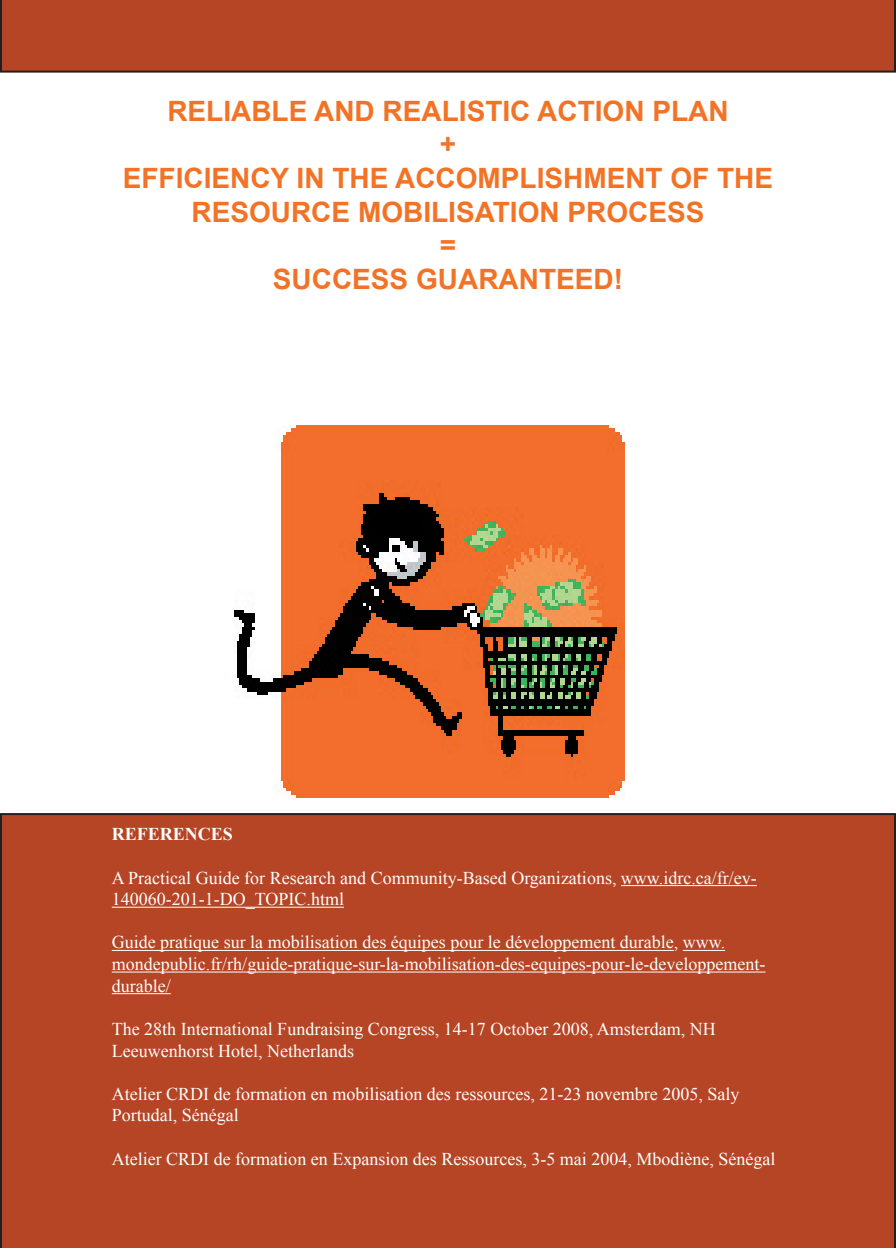
<style>
.page{position:relative;width:896px;height:1248px;background:#fff}
.page>*{position:absolute;margin:0;border:0;box-sizing:border-box;transform-origin:0 0}
.t1{font:700 28px/33.6px "Arial";color:#f37326;text-align:center}
.t2{font:18px/21.6px "Times New Roman";color:#fff}
.t3{font:700 18px "Times New Roman";color:#fff}
</style>
<div class="page">
<img style="left:234px;top:425px;width:390px;height:372px">
<div style="left:0;top:813px;width:896px;height:434px;background:#b64525"></div>
<div style="left:0;top:0;width:896px;height:73px;background:#b64525"></div>
<hr style="left:621px;top:885px;width:136px;height:1px;background:#fff">
<hr style="left:112px;top:906px;width:232px;height:1px;background:#fff">
<hr style="left:112px;top:949px;width:562px;height:1px;background:#fff">
<hr style="left:683px;top:949px;width:42px;height:1px;background:#fff">
<hr style="left:112px;top:971px;width:653px;height:1px;background:#fff">
<hr style="left:112px;top:993px;width:59px;height:1px;background:#fff">
<h1 class="t1" style="left:123px;top:95px;width:652px">RELIABLE AND REALISTIC ACTION PLAN<br>+<br>EFFICIENCY IN THE ACCOMPLISHMENT OF THE<br>RESOURCE MOBILISATION PROCESS<br>=<br>SUCCESS GUARANTEED!</h1>
<p class="t3" style="left:112px;top:821px;width:123px">REFERENCES</p>
<p class="t2" style="left:112px;top:866px;width:646px">A Practical Guide for Research and Community-Based Organizations, www.idrc.ca/fr/ev-<br>140060-201-1-DO_TOPIC.html</p>
<p class="t2" style="left:112px;top:931px;width:655px">Guide pratique sur la mobilisation des équipes pour le développement durable, www. mondepublic.fr/rh/guide-pratique-sur-la-mobilisation-des-equipes-pour-le-developpement&shy;durable/</p>
<p class="t2" style="left:112px;top:1017px;width:605px">The 28th International Fundraising Congress, 14-17 October 2008, Amsterdam, NH<br>Leeuwenhorst Hotel, Netherlands</p>
<p class="t2" style="left:112px;top:1082px;width:629px">Atelier CRDI de formation en mobilisation des ressources, 21-23 novembre 2005, Saly<br>Portudal, Sénégal</p>
<p class="t2" style="left:112px;top:1147px;width:665px">Atelier CRDI de formation en Expansion des Ressources, 3-5 mai 2004, Mbodiène, Sénégal</p>
</div>
